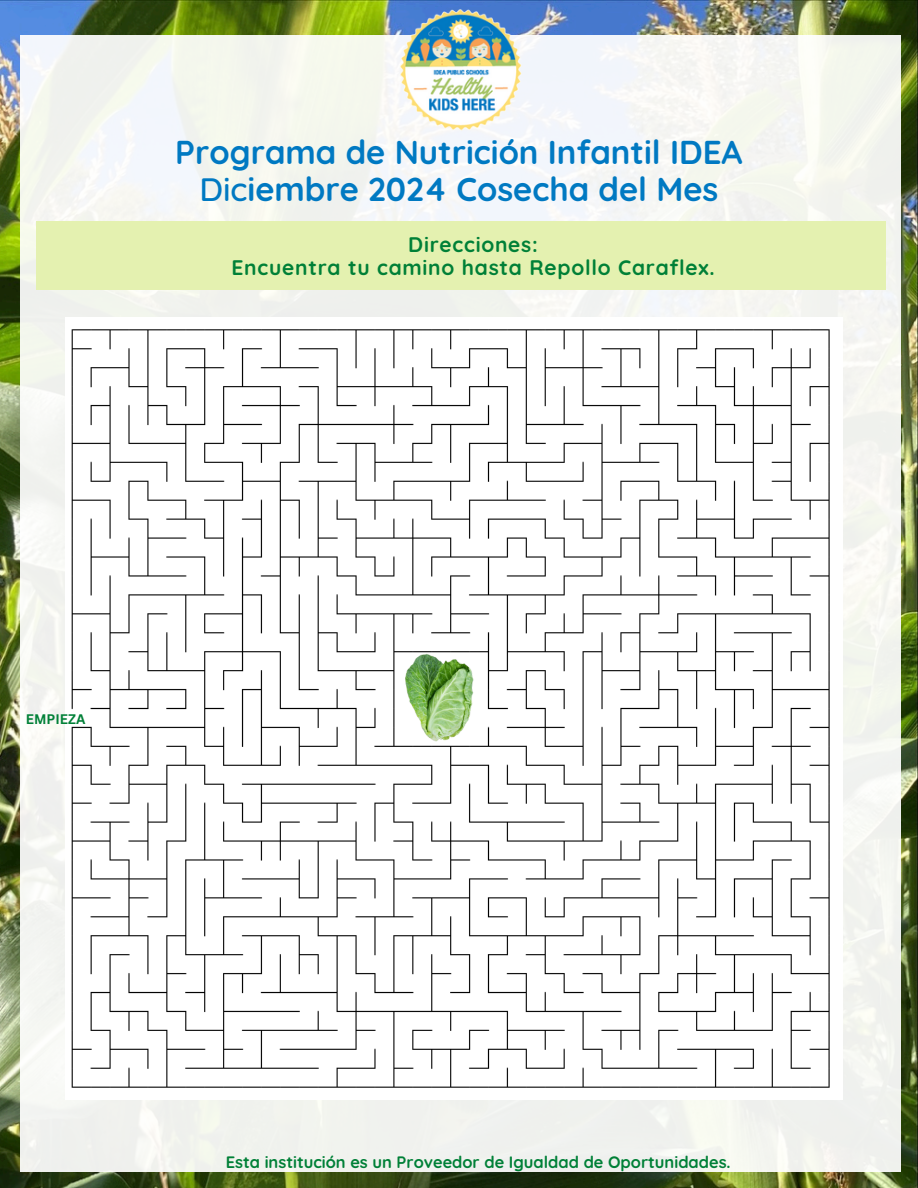
<style>
.page{position:relative;width:918px;height:1188px;background:#fff}
.page>*{position:absolute;margin:0;border:0;box-sizing:border-box;transform-origin:0 0}
.t1{font:700 33px/37.2px "Quicksand";color:#0079c2;text-align:center}
.t2{font:700 21px/23.7px "Quicksand";letter-spacing:.035em;color:#008037;text-align:center}
.t3{font:700 16.5px "Quicksand";color:#008037}
.t4{font:700 13.5px "Canva Sans";color:#008037}
.s1{font-weight:500}
</style>
<div class="page">
<img style="left:0;top:0;width:918px;height:1188px">
<div style="left:20px;top:35px;width:880px;height:1136px;background:linear-gradient(to right,#f3f5f1,#f4f6f2)"></div>
<img style="left:394px;top:0;width:135px;height:137px">
<div style="left:36px;top:222px;width:850px;height:68px;background:#e4f1b0"></div>
<img style="left:65px;top:317px;width:777px;height:782px">
<img style="left:393px;top:650px;width:94px;height:95px">
<h2 class="t1" style="left:175px;top:133px;width:569px">Programa de Nutrición Infantil IDEA<br><span class="s1">Dic</span>iembre 2024 Cosecha del Mes</h2>
<h1 class="t2" style="left:232px;top:232px;width:485px">Direcciones:<br>Encuentra tu camino hasta Repollo Caraflex.</h1>
<h3 class="t4" style="left:26px;top:710px;width:61px">EMPIEZA</h3>
<p class="t3" style="left:226px;top:1151px;width:507px">Esta institución es un Proveedor de Igualdad de Oportunidades.</p>
</div>
